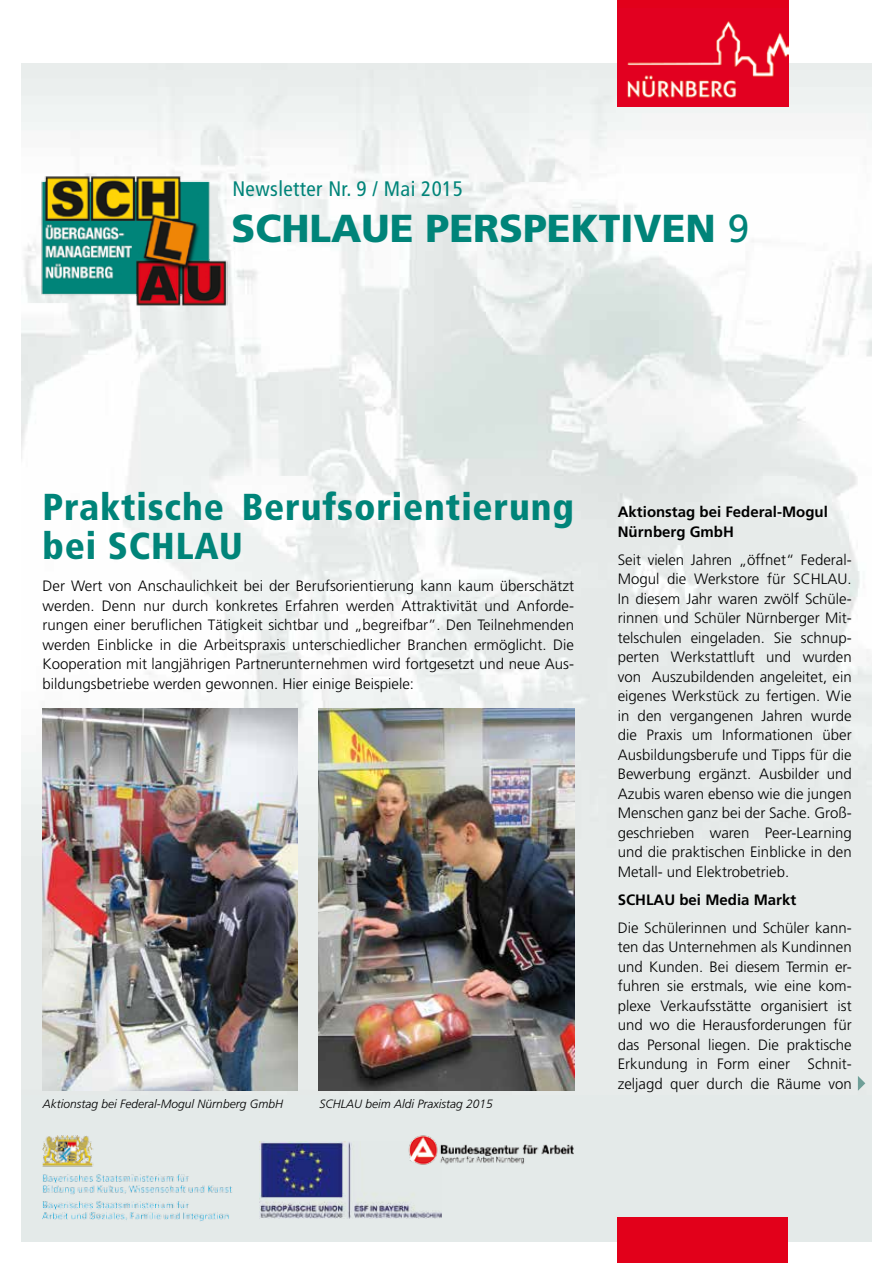
<style>
.page{position:relative;width:893px;height:1263px;background:#fff}
.page>*{position:absolute;margin:0;border:0;box-sizing:border-box;transform-origin:0 0}
.t1{font:900 39px "Frutiger";color:#008479}
.t2{font:900 condensed 37.5px/39px "Frutiger";letter-spacing:.025em;color:#008479}
.t3{font:condensed 21px "Frutiger";letter-spacing:.02em;color:#008479}
.t4{font:300 15px/19.5px "Frutiger";color:#000;text-align:justify}
.t5{font:700 15px/19.5px "Frutiger";color:#000}
.t6{font:italic 300 12px "Frutiger";color:#000}
.s1{font-weight:400}
</style>
<div class="page">
<div style="left:21px;top:63px;width:851px;height:1179px;background:#e4eae9"></div>
<img style="left:21px;top:63px;width:851px;height:1028px">
<img style="left:618px;top:7px;width:170px;height:100px">
<div style="left:618px;top:0;width:170px;height:7px;background:#e2001a"></div>
<div style="left:618px;top:1217px;width:170px;height:46px;background:#e2001a"></div>
<img style="left:37px;top:172px;width:190px;height:134px">
<img style="left:412px;top:1135px;width:162px;height:30px">
<img style="left:43px;top:1136px;width:189px;height:85px">
<img style="left:260px;top:1141px;width:182px;height:78px">
<img style="left:262px;top:1144px;width:80px;height:52px">
<svg style="left:858px;top:1076px;width:7px;height:15px"></svg>
<img style="left:43px;top:708px;width:255px;height:382px">
<img style="left:319px;top:708px;width:255px;height:382px">
<h3 class="t3" style="left:232px;top:177px;width:232px">Newsletter Nr. 9 / Mai 2015</h3>
<h1 class="t1" style="left:232px;top:204px;width:519px">SCHLAUE PERSPEKTIVEN <span class="s1">9</span></h1>
<h2 class="t2" style="left:43px;top:487px;width:533px">Praktische Berufsorientierung bei SCHLAU</h2>
<p class="t4" style="left:43px;top:576px;width:533px">Der Wert von Anschaulichkeit bei der Berufsorientierung kann kaum überschätzt werden. Denn nur durch konkretes Erfahren werden Attraktivität und Anforde&shy;rungen einer beruflichen Tätigkeit sichtbar und „begreifbar”. Den Teilnehmenden werden Einblicke in die Arbeitspraxis unterschiedlicher Branchen ermöglicht. Die Kooperation mit langjährigen Partnerunternehmen wird fortgesetzt und neue Aus&shy;bildungsbetriebe werden gewonnen. Hier einige Beispiele:</p>
<p class="t6" style="left:43px;top:1097px;width:242px">Aktionstag bei Federal-Mogul Nürnberg GmbH</p>
<p class="t6" style="left:319px;top:1097px;width:175px">SCHLAU beim Aldi Praxistag 2015</p>
<p class="t5" style="left:618px;top:502px;width:212px">Aktionstag bei Federal-Mogul<br>Nürnberg GmbH</p>
<p class="t4" style="left:618px;top:550px;width:235px">Seit vielen Jahren „öffnet“ Federal-Mogul die Werkstore für SCHLAU.<br>In diesem Jahr waren zwölf Schüle&shy;rinnen und Schüler Nürnberger Mit&shy;telschulen eingeladen. Sie schnup&shy;perten Werkstattluft und wurden von Auszubildenden angeleitet, ein eigenes Werkstück zu fertigen. Wie in den vergangenen Jahren wurde die Praxis um Informationen über Ausbildungsberufe und Tipps für die Bewerbung ergänzt. Ausbilder und Azubis waren ebenso wie die jungen Menschen ganz bei der Sache. Groß&shy;geschrieben waren Peer-Learning und die praktischen Einblicke in den Metall- und Elektrobetrieb.</p>
<p class="t5" style="left:618px;top:889px;width:180px">SCHLAU bei Media Markt</p>
<p class="t4" style="left:618px;top:918px;width:235px">Die Schülerinnen und Schüler kann&shy;ten das Unternehmen als Kundinnen und Kunden. Bei diesem Termin er&shy;fuhren sie erstmals, wie eine kom&shy;plexe Verkaufsstätte organisiert ist und wo die Herausforderungen für das Personal liegen. Die praktische Erkundung in Form einer Schnit&shy;zeljagd quer durch die Räume von</p>
</div>
